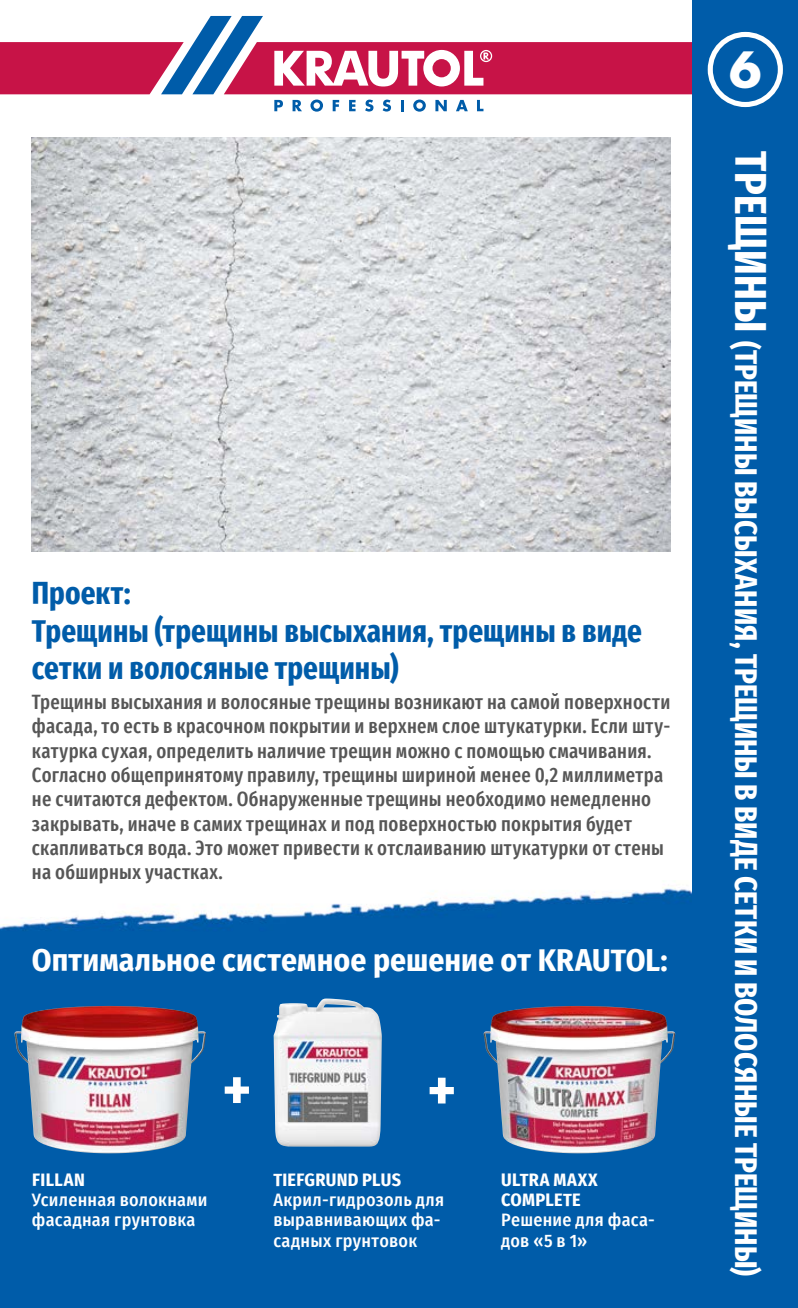
<style>
.page{position:relative;width:798px;height:1308px;background:#fff}
.page>*{position:absolute;margin:0;border:0;box-sizing:border-box;transform-origin:0 0}
.t1{font:700 60.3px "Fira Sans Condensed";color:#fff}
.t2{font:700 47.25px "Futura LT";color:#fff}
.t3{font:700 45px "Futura LT";letter-spacing:-.005em;color:#fff}
.t4{font:700 extra-condensed 31.5px/37.8px "Fira Sans";color:#005ca9}
.t5{font:700 extra-condensed 31.5px "Fira Sans";color:#fff}
.t6{font:700 31.5px "Fira Sans Condensed";color:#fff}
.t7{font:500 extra-condensed 20.25px/24.3px "Fira Sans";letter-spacing:.015em;color:#565656}
.t8{font:500 18px/20.2px "Fira Sans Condensed";letter-spacing:.015em;color:#fff}
.t9{font:700 18px/20.2px "Fira Sans Condensed";letter-spacing:.02em;color:#fff}
.s1{font-size:45px}
</style>
<div class="page">
<img style="left:0;top:887px;width:692px;height:420px">
<img style="left:32px;top:137px;width:638px;height:415px">
<svg style="left:0;top:16px;width:692px;height:78px"></svg>
<svg style="left:274px;top:100px;width:9px;height:11px"></svg>
<svg style="left:292px;top:100px;width:10px;height:11px"></svg>
<svg style="left:310px;top:100px;width:13px;height:12px"></svg>
<svg style="left:332px;top:100px;width:7px;height:11px"></svg>
<svg style="left:349px;top:100px;width:6px;height:11px"></svg>
<svg style="left:365px;top:100px;width:8px;height:12px"></svg>
<svg style="left:382px;top:100px;width:9px;height:12px"></svg>
<svg style="left:401px;top:100px;width:2px;height:11px"></svg>
<svg style="left:413px;top:100px;width:12px;height:12px"></svg>
<svg style="left:435px;top:100px;width:11px;height:11px"></svg>
<svg style="left:456px;top:100px;width:11px;height:11px"></svg>
<svg style="left:477px;top:100px;width:6px;height:11px"></svg>
<img style="left:483px;top:1006px;width:192px;height:147px">
<img style="left:14px;top:1006px;width:192px;height:147px">
<img style="left:273px;top:998px;width:108px;height:148px">
<div style="left:692px;top:0;width:105px;height:1307px;background:#005ca9"></div>
<div style="left:707px;top:32px;width:75px;height:75px;border:5px solid #fff;border-radius:50%"></div>
<h3 class="t4" style="left:32px;top:572px;width:611px">Проект:<br>Трещины (трещины высыхания, трещины в виде сетки и волосяные трещины)</h3>
<p class="t7" style="left:32px;top:689px;width:639px">Трещины высыхания и волосяные трещины возникают на самой поверхности фасада, то есть в красочном покрытии и верхнем слое штукатурки. Если шту&shy;катурка сухая, определить наличие трещин можно с помощью смачивания.<br>Согласно общепринятому правилу, трещины шириной менее 0,2 миллиметра не считаются дефектом. Обнаруженные трещины необходимо немедленно закрывать, иначе в самих трещинах и под поверхностью покрытия будет скапливаться вода. Это может привести к отслаиванию штукатурки от стены на обширных участках.</p>
<h3 class="t6" style="left:32px;top:933px;width:637px">Оптимальное системное решение от KRAUTOL:</h3>
<h1 class="t1" style="left:222px;top:1038px;width:31px">+</h1>
<h1 class="t1" style="left:427px;top:1039px;width:31px">+</h1>
<p class="t9" style="left:32px;top:1168px;width:54px">FILLAN</p>
<p class="t8" style="left:32px;top:1188px;width:177px">Усиленная волокнами фасадная грунтовка</p>
<p class="t9" style="left:273px;top:1168px;width:129px">TIEFGRUND PLUS</p>
<p class="t8" style="left:273px;top:1188px;width:172px">Акрил-гидрозоль для выравнивающих фа&shy;садных грунтовок</p>
<p class="t9" style="left:501px;top:1168px;width:98px">ULTRA MAXX<br>COMPLETE</p>
<p class="t8" style="left:501px;top:1209px;width:155px">Решение для фаса&shy;дов «5 в 1»</p>
<h2 class="t2" style="left:728px;top:37px;width:34px">6</h2>
<h3 class="t5" style="left:772px;top:151px;width:1126px;rotate:90deg"><span class="s1">ТРЕЩИНЫ</span> (ТРЕЩИНЫ ВЫСЫХАНИЯ, ТРЕЩИНЫ В ВИДЕ СЕТКИ И ВОЛОСЯНЫЕ ТРЕЩИНЫ)</h3>
<h3 class="t3" style="left:776px;top:284px;width:1001px;rotate:90deg">RISSE (SCHWUND-, NETZ- UND HAARRISSE)</h3>
</div>
